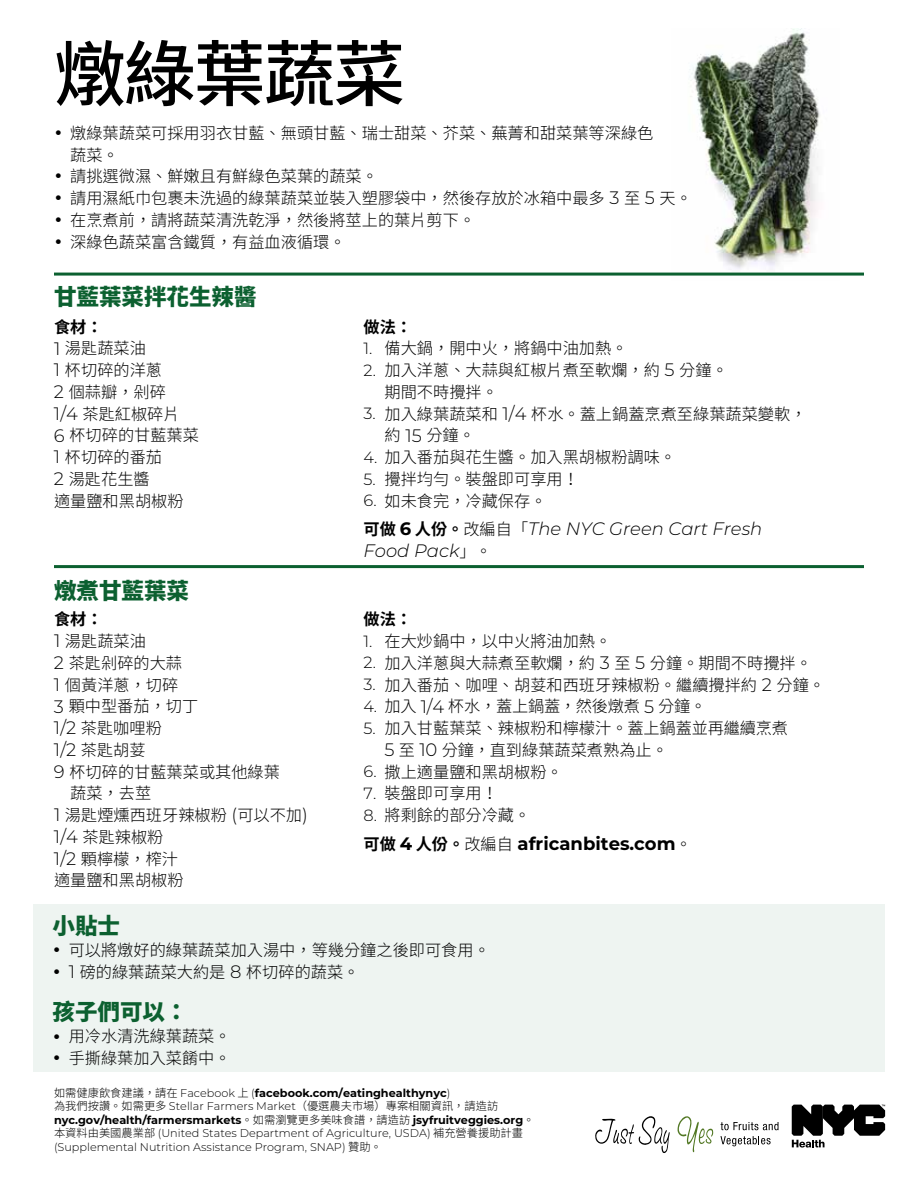
<style>
.page{position:relative;width:918px;height:1188px;background:#fff}
.page>*{position:absolute;margin:0;border:0;box-sizing:border-box;transform-origin:0 0}
.t1{font:500 72px "Noto Sans CJ Ktc";letter-spacing:-.03em;color:#000}
.t2{font:900 22.5px "Noto Sans CJ Ktc";color:#0c6030}
.t3{font:italic 300 18px/21.8px "Montserrat";color:#000}
.t4{font:700 18px "Montserrat";color:#000}
.t5{font:300 16.2px/21.8px "Noto Sans CJ Ktc";color:#000}
.t6{font:700 16.2px "Noto Sans CJ Ktc";color:#000}
.t7{font:300 11.25px/13.5px "Montserrat";color:#000}
.t8{font:700 11.25px "Montserrat";color:#000}
.t9{font:300 11.25px "Noto Sans CJ Ktc";color:#000}
.s1{font-family:"Gotham";font-weight:400;font-size:18px}
.s2{font-family:"Montserrat";font-size:18px}
.s3{font-weight:700}
.s4{font-family:"Montserrat"}
.s5{font-family:"Noto Sans CJ Ktc";font-weight:700;font-style:normal;font-size:16.2px}
.s6{font-weight:700;font-style:normal}
.s7{font-family:"Noto Sans CJ Ktc";font-style:normal;font-size:16.2px}
.s8{font-family:"Noto Sans CJ Ktc";font-size:16.2px}
.s9{font-family:"Noto Sans CJ Ktc";font-weight:300;font-size:16.2px}
.s10{font-family:"Noto Sans CJ Ktc";font-weight:300}
.s11{font-weight:300}
.s12{font-family:"Noto Sans CJ Ktc"}
</style>
<div class="page">
<svg style="left:792px;top:1105px;width:93px;height:43px"></svg>
<svg style="left:721px;top:1122px;width:58px;height:8px"></svg>
<svg style="left:720px;top:1136px;width:51px;height:10px"></svg>
<svg style="left:595px;top:1116px;width:75px;height:37px"></svg>
<svg style="left:677px;top:1116px;width:36px;height:36px"></svg>
<img style="left:671px;top:28px;width:169px;height:245px">
<div style="left:33px;top:904px;width:852px;height:168px;background:#eef4f1"></div>
<hr style="left:54px;top:565px;width:810px;height:3px;background:#0c6030">
<hr style="left:54px;top:273px;width:810px;height:3px;background:#0c6030">
<h1 class="t1" style="left:54px;top:34px;width:353px">燉綠葉蔬菜</h1>
<p class="t5" style="left:70px;top:122px;width:585px;text-indent:-16px"><span class="s1">•</span> 燉綠葉蔬菜可採用羽衣甘藍、無頭甘藍、瑞士甜菜、芥菜、蕪菁和甜菜葉等深綠色蔬菜。</p>
<p class="t5" style="left:54px;top:166px;width:325px"><span class="s1">•</span> 請挑選微濕、鮮嫩且有鮮綠色菜葉的蔬菜。</p>
<p class="t5" style="left:54px;top:188px;width:639px"><span class="s1">•</span> 請用濕紙巾包裹未洗過的綠葉蔬菜並裝入塑膠袋中，然後存放於冰箱中最多 <span class="s2">3</span> 至 <span class="s2">5</span> 天。</p>
<p class="t5" style="left:54px;top:209px;width:423px"><span class="s1">•</span> 在烹煮前，請將蔬菜清洗乾淨，然後將莖上的葉片剪下。</p>
<p class="t5" style="left:54px;top:231px;width:293px"><span class="s1">•</span> 深綠色蔬菜富含鐵質，有益血液循環。</p>
<h2 class="t2" style="left:54px;top:284px;width:204px">甘藍葉菜拌花生辣醬</h2>
<p class="t5" style="left:54px;top:316px;width:147px"><span class="s3">食材：<br></span><span class="s2">1</span> 湯匙蔬菜油<br><span class="s2">1</span> 杯切碎的洋蔥<br><span class="s2">2</span> 個蒜瓣，剁碎<br><span class="s2">1/4</span> 茶匙紅椒碎片<br><span class="s2">6</span> 杯切碎的甘藍葉菜<br><span class="s2">1</span> 杯切碎的番茄<br><span class="s2">2</span> 湯匙花生醬<br>適量鹽和黑胡椒粉</p>
<h2 class="t2" style="left:54px;top:578px;width:136px">燉煮甘藍葉菜</h2>
<p class="t6" style="left:54px;top:610px;width:50px">食材：</p>
<p class="t5" style="left:54px;top:631px;width:93px"><span class="s2">1</span> 湯匙蔬菜油</p>
<p class="t5" style="left:54px;top:653px;width:130px"><span class="s2">2</span> 茶匙剁碎的大蒜</p>
<p class="t5" style="left:54px;top:674px;width:126px"><span class="s2">1</span> 個黃洋蔥，切碎</p>
<p class="t5" style="left:54px;top:696px;width:146px"><span class="s2">3</span> 顆中型番茄，切丁</p>
<p class="t5" style="left:54px;top:718px;width:109px"><span class="s2">1/2</span> 茶匙咖哩粉</p>
<p class="t5" style="left:54px;top:740px;width:93px"><span class="s2">1/2</span> 茶匙胡荽</p>
<p class="t5" style="left:54px;top:761px;width:228px"><span class="s2">9</span> 杯切碎的甘藍葉菜或其他綠葉</p>
<p class="t5" style="left:70px;top:783px;width:83px">蔬菜，去莖</p>
<p class="t5" style="left:54px;top:805px;width:255px"><span class="s2">1</span> 湯匙煙燻西班牙辣椒粉 <span class="s2">(</span>可以不加<span class="s2">)</span></p>
<p class="t5" style="left:54px;top:827px;width:111px"><span class="s2">1/4</span> 茶匙辣椒粉</p>
<p class="t5" style="left:54px;top:848px;width:126px"><span class="s2">1/2</span> 顆檸檬，榨汁</p>
<p class="t5" style="left:54px;top:870px;width:131px">適量鹽和黑胡椒粉</p>
<p class="t6" style="left:364px;top:318px;width:50px">做法：</p>
<p class="t5" style="left:364px;top:338px;width:265px"><span class="s4">1.</span> 備大鍋，開中火，將鍋中油加熱。</p>
<p class="t5" style="left:385px;top:360px;width:345px;text-indent:-21px"><span class="s4">2.</span> 加入洋蔥、大蒜與紅椒片煮至軟爛，約 <span class="s2">5</span> 分鐘。期間不時攪拌。</p>
<p class="t5" style="left:385px;top:403px;width:423px;text-indent:-21px"><span class="s4">3.</span> 加入綠葉蔬菜和 <span class="s2">1/4</span> 杯水。蓋上鍋蓋烹煮至綠葉蔬菜變軟，約 <span class="s2">15</span> 分鐘。</p>
<p class="t5" style="left:364px;top:447px;width:314px"><span class="s4">4.</span> 加入番茄與花生醬。加入黑胡椒粉調味。</p>
<p class="t5" style="left:364px;top:469px;width:217px"><span class="s4">5.</span> 攪拌均勻。裝盤即可享用！</p>
<p class="t5" style="left:364px;top:490px;width:184px"><span class="s4">6.</span> 如未食完，冷藏保存。</p>
<p class="t3" style="left:364px;top:518px;width:400px"><span class="s5">可做</span> <span class="s6">6</span> <span class="s5">人份。</span><span class="s7">改編自「</span>The NYC Green Cart Fresh<br>Food Pack<span class="s7">」。</span></p>
<p class="t6" style="left:364px;top:610px;width:50px">做法：</p>
<p class="t5" style="left:364px;top:631px;width:249px"><span class="s4">1.</span> 在大炒鍋中，以中火將油加熱。</p>
<p class="t5" style="left:364px;top:653px;width:450px"><span class="s4">2.</span> 加入洋蔥與大蒜煮至軟爛，約 <span class="s2">3</span> 至 <span class="s2">5</span> 分鐘。期間不時攪拌。</p>
<p class="t5" style="left:364px;top:674px;width:463px"><span class="s4">3.</span> 加入番茄、咖哩、胡荽和西班牙辣椒粉。繼續攪拌約 <span class="s2">2</span> 分鐘。</p>
<p class="t5" style="left:364px;top:696px;width:344px"><span class="s4">4.</span> 加入 <span class="s2">1/4</span> 杯水，蓋上鍋蓋，然後燉煮 <span class="s2">5</span> 分鐘。</p>
<p class="t5" style="left:385px;top:718px;width:405px;text-indent:-21px"><span class="s4">5.</span> 加入甘藍葉菜、辣椒粉和檸檬汁。蓋上鍋蓋並再繼續烹煮<br><span class="s2">5</span> 至 <span class="s2">10</span> 分鐘，直到綠葉蔬菜煮熟為止。</p>
<p class="t5" style="left:364px;top:761px;width:201px"><span class="s4">6.</span> 撒上適量鹽和黑胡椒粉。</p>
<p class="t5" style="left:364px;top:783px;width:136px"><span class="s4">7.</span> 裝盤即可享用！</p>
<p class="t5" style="left:364px;top:805px;width:168px"><span class="s4">8.</span> 將剩餘的部分冷藏。</p>
<p class="t4" style="left:364px;top:830px;width:330px"><span class="s8">可做</span> 4 <span class="s8">人份。</span><span class="s9">改編自</span> africanbites.com<span class="s9">。</span></p>
<h2 class="t2" style="left:52px;top:913px;width:69px">小貼士</h2>
<p class="t5" style="left:52px;top:940px;width:439px"><span class="s1">•</span> 可以將燉好的綠葉蔬菜加入湯中，等幾分鐘之後即可食用。</p>
<p class="t5" style="left:52px;top:961px;width:309px"><span class="s1">•</span> <span class="s2">1</span> 磅的綠葉蔬菜大約是 <span class="s2">8</span> 杯切碎的蔬菜。</p>
<h2 class="t2" style="left:52px;top:999px;width:136px">孩子們可以：</h2>
<p class="t5" style="left:52px;top:1026px;width:180px"><span class="s1">•</span> 用冷水清洗綠葉蔬菜。</p>
<p class="t5" style="left:52px;top:1048px;width:180px"><span class="s1">•</span> 手撕綠葉加入菜餚中。</p>
<p class="t8" style="left:54px;top:1084px;width:398px"><span class="s10">如需健康飲食建議，請在</span> <span class="s11">Facebook</span> <span class="s10">上</span> <span class="s11">(</span>facebook.com/eatinghealthynyc<span class="s11">)</span></p>
<p class="t9" style="left:54px;top:1100px;width:446px">為我們按讚。如需更多 <span class="s4">Stellar Farmers Market</span>（優選農夫市場）專案相關資訊，請造訪</p>
<p class="t7" style="left:54px;top:1112px;width:482px"><span class="s3">nyc.gov/health/farmersmarkets</span><span class="s12">。如需瀏覽更多美味食譜，請造訪</span> <span class="s3">jsyfruitveggies.org</span><span class="s12">。本資料由美國農業部</span> (United States Department of Agriculture, USDA) <span class="s12">補充營養援助計畫</span>(Supplemental Nutrition Assistance Program, SNAP) <span class="s12">贊助。</span></p>
</div>
